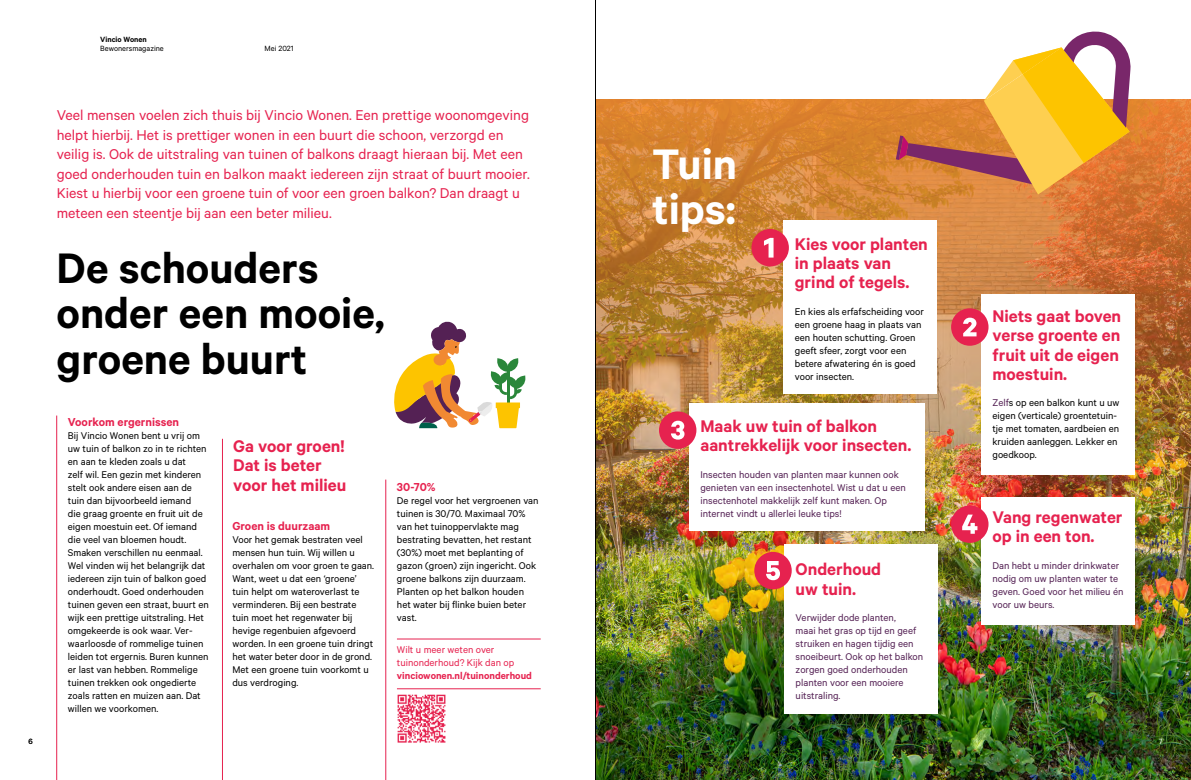
<style>
.page{position:relative;width:1191px;height:780px;background:#fff}
.page>*{position:absolute;margin:0;border:0;box-sizing:border-box;transform-origin:0 0}
.t1{font:600 48px/45.5px "Calibre";color:#000}
.t2{font:600 48px/45.5px "Calibre";color:#fff}
.t3{font:600 19px/19.5px "Calibre";color:#e6224f}
.t4{font:16px/19.5px "Calibre";color:#e6224f}
.t5{font:600 13px "Calibre";color:#e6224f}
.t6{font:11px/13px "Calibre";color:#000}
.t7{font:11px/13px "Calibre";color:#542154}
.t8{font:11px/13px "Calibre";color:#e6224f}
.t9{font:600 11px "Calibre";color:#e6224f}
.t10{font:8.5px "Calibre";color:#000}
.t11{font:600 8.5px "Calibre";color:#000}
.t12{font:8.5px "Calibre";color:#fff}
.s1{color:#542154}
</style>
<div class="page">
<img style="left:596px;top:764px;width:595px;height:16px">
<img style="left:596px;top:100px;width:595px;height:664px">
<hr style="left:57px;top:415px;width:1px;height:365px;background:#e6224f">
<svg style="left:394px;top:321px;width:131px;height:107px"></svg>
<div style="left:496px;top:402px;width:24px;height:6px;background:#fdc400"></div>
<hr style="left:222px;top:439px;width:1px;height:341px;background:#e6224f">
<hr style="left:385px;top:479px;width:1px;height:301px;background:#e6224f">
<svg style="left:895px;top:31px;width:236px;height:163px"></svg>
<div style="left:981px;top:294px;width:153px;height:180px;background:#fff"></div>
<div style="left:951px;top:308px;width:37px;height:38px;background:#e6224f;border-radius:50%"></div>
<svg style="left:963px;top:317px;width:13px;height:19px"></svg>
<div style="left:981px;top:497px;width:153px;height:128px;background:#fff"></div>
<div style="left:951px;top:505px;width:37px;height:38px;background:#e6224f;border-radius:50%"></div>
<svg style="left:962px;top:514px;width:15px;height:19px"></svg>
<div style="left:689px;top:403px;width:235px;height:128px;background:#fff"></div>
<div style="left:659px;top:411px;width:37px;height:38px;background:#e6224f;border-radius:50%"></div>
<svg style="left:671px;top:420px;width:13px;height:19px"></svg>
<div style="left:784px;top:544px;width:153px;height:170px;background:#fff"></div>
<div style="left:754px;top:552px;width:37px;height:37px;background:#e6224f;border-radius:50%"></div>
<svg style="left:766px;top:561px;width:14px;height:19px"></svg>
<div style="left:783px;top:220px;width:153px;height:173px;background:#fff"></div>
<div style="left:751px;top:229px;width:38px;height:37px;background:#e6224f;border-radius:50%"></div>
<svg style="left:764px;top:238px;width:9px;height:19px"></svg>
<img style="left:397px;top:694px;width:49px;height:49px">
<hr style="left:397px;top:638px;width:144px;height:1px;background:#e6224f">
<hr style="left:397px;top:688px;width:144px;height:1px;background:#e6224f">
<hr style="left:595px;top:0;width:1px;height:780px;background:#000">
<p class="t11" style="left:100px;top:34px;width:48px">Vincio Wonen</p>
<p class="t10" style="left:100px;top:43px;width:65px">Bewonersmagazine</p>
<p class="t10" style="left:265px;top:43px;width:30px">Mei 2021</p>
<p class="t4" style="left:57px;top:105px;width:474px">Veel mensen voelen zich thuis bij Vincio Wonen. Een prettige woonomgeving helpt hierbij. Het is prettiger wonen in een buurt die schoon, verzorgd en veilig is. Ook de uitstraling van tuinen of balkons draagt hieraan bij. Met een goed onderhouden tuin en balkon maakt iedereen zijn straat of buurt mooier.<br>Kiest u hierbij voor een groene tuin of voor een groen balkon? Dan draagt u meteen een steentje bij aan een beter milieu.</p>
<h1 class="t1" style="left:57px;top:243px;width:330px">De schouders onder een mooie, groene buurt</h1>
<p class="t5" style="left:68px;top:414px;width:113px">Voorkom ergernissen</p>
<p class="t6" style="left:68px;top:428px;width:142px">Bij Vincio Wonen bent u vrij om uw tuin of balkon zo in te richten en aan te kleden zoals u dat<br>zelf wil. Een gezin met kinderen stelt ook andere eisen aan de tuin dan bijvoorbeeld iemand<br>die graag groente en fruit uit de eigen moestuin eet. Of iemand die veel van bloemen houdt.<br>Smaken verschillen nu eenmaal.<br>Wel vinden wij het belangrijk dat iedereen zijn tuin of balkon goed onderhoudt. Goed onderhouden tuinen geven een straat, buurt en wijk een prettige uitstraling. Het omgekeerde is ook waar. Ver&shy;waarloosde of rommelige tuinen leiden tot ergernis. Buren kunnen er last van hebben. Rommelige tuinen trekken ook ongedierte zoals ratten en muizen aan. Dat willen we voorkomen.</p>
<h2 class="t3" style="left:233px;top:435px;width:115px">Ga voor groen!<br>Dat is beter voor het milieu</h2>
<p class="t5" style="left:232px;top:518px;width:99px">Groen is duurzaam</p>
<p class="t6" style="left:232px;top:532px;width:143px">Voor het gemak bestraten veel mensen hun tuin. Wij willen u overhalen om voor groen te gaan.<br>Want, weet u dat een ‘groene’ tuin helpt om wateroverlast te verminderen. Bij een bestrate tuin moet het regenwater bij hevige regenbuien afgevoerd worden. In een groene tuin dringt het water beter door in de grond.<br>Met een groene tuin voorkomt u dus verdroging.</p>
<p class="t5" style="left:397px;top:479px;width:40px">30-70%</p>
<p class="t6" style="left:397px;top:493px;width:143px">De regel voor het vergroenen van tuinen is 30/70. Maximaal 70% van het tuinoppervlakte mag bestrating bevatten, het restant (30%) moet met beplanting of gazon (groen) zijn ingericht. Ook groene balkons zijn duurzaam.<br>Planten op het balkon houden het water bij flinke buien beter vast.</p>
<p class="t8" style="left:397px;top:643px;width:119px">Wilt u meer weten over tuinonderhoud? Kijk dan op</p>
<p class="t9" style="left:397px;top:669px;width:136px">vinciowonen.nl/tuinonderhoud</p>
<h1 class="t2" style="left:652px;top:139px;width:86px">Tuin tips:</h1>
<h2 class="t3" style="left:795px;top:234px;width:134px;line-height:19px">Kies voor planten in plaats van grind of tegels.</h2>
<p class="t6" style="left:795px;top:305px;width:131px">En kies als erfafscheiding voor een groene haag in plaats van een houten schutting. Groen geeft sfeer, zorgt voor een betere afwatering én is goed voor insecten.</p>
<h2 class="t3" style="left:700px;top:416px;width:212px;line-height:19px">Maak uw tuin of balkon aantrekkelijk voor insecten.</h2>
<p class="t7" style="left:700px;top:467px;width:207px">Insecten houden van planten maar kunnen ook genieten van een insectenhotel. Wist u dat u een insectenhotel makkelijk zelf kunt maken. Op internet vindt u allerlei leuke tips!</p>
<h2 class="t3" style="left:795px;top:559px;width:87px">Onderhoud uw tuin.</h2>
<p class="t7" style="left:795px;top:610px;width:129px">Verwijder dode planten,<br>maai het gras op tijd en geef struiken en hagen tijdig een snoeibeurt. Ook op het balkon zorgen goed onderhouden planten voor een mooiere uitstraling.</p>
<h2 class="t3" style="left:992px;top:305px;width:130px;text-align:justify">Niets gaat boven verse groente en fruit uit de eigen moestuin.</h2>
<p class="t6" style="left:992px;top:396px;width:128px"><span class="s1">Zelf</span>s op een balkon kunt u uw eigen (verticale) groentetuin&shy;tje met tomaten, aardbeien en kruiden aanleggen. Lekker en goedkoop.</p>
<h2 class="t3" style="left:992px;top:507px;width:132px;line-height:19px">Vang regenwater op in een ton.</h2>
<p class="t7" style="left:992px;top:558px;width:132px">Dan hebt u minder drinkwater nodig om uw planten water te geven. Goed voor het milieu én voor uw beurs.</p>
<p class="t10" style="left:28px;top:736px;width:6px">6</p>
<p class="t12" style="left:1158px;top:736px;width:5px">7</p>
</div>
